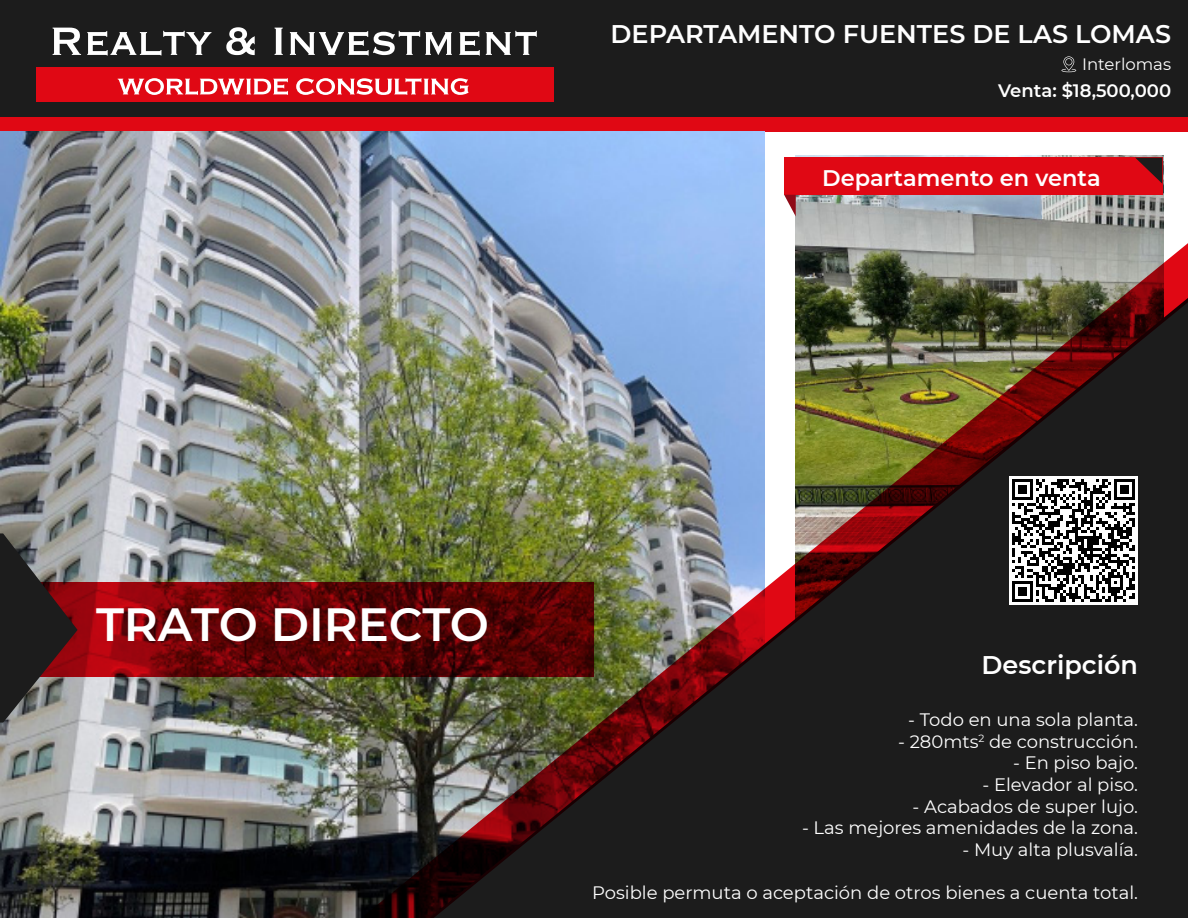
<style>
.page{position:relative;width:1188px;height:918px;background:#fff}
.page>*{position:absolute;margin:0;border:0;box-sizing:border-box;transform-origin:0 0}
.t1{font:600 46.5px "Montserrat";color:#fff}
.t2{font:600 25.5px "Montserrat";color:#fff}
.t3{font:600 22.5px "Montserrat";color:#fff}
.t4{font:18px "Montserrat";color:#fff}
.t5{font:600 18px "Montserrat";color:#fff}
.t6{font:16.5px "Montserrat";color:#fff}
</style>
<div class="page">
<div style="left:0;top:0;width:1188px;height:117px;background:#1c1c1c"></div>
<div style="left:0;top:117px;width:1188px;height:14px;background:#e00814"></div>
<div style="left:36px;top:67px;width:518px;height:35px;background:#e00814"></div>
<svg style="left:118px;top:78px;width:170px;height:17px"></svg>
<svg style="left:296px;top:78px;width:173px;height:17px"></svg>
<svg style="left:53px;top:28px;width:28px;height:27px"></svg>
<svg style="left:87px;top:31px;width:124px;height:25px"></svg>
<svg style="left:226px;top:27px;width:29px;height:28px"></svg>
<svg style="left:275px;top:28px;width:8px;height:27px"></svg>
<svg style="left:290px;top:31px;width:162px;height:25px"></svg>
<svg style="left:459px;top:31px;width:21px;height:25px"></svg>
<svg style="left:486px;top:31px;width:51px;height:24px"></svg>
<img style="left:0;top:131px;width:765px;height:787px">
<img style="left:796px;top:156px;width:367px;height:64px">
<img style="left:364px;top:220px;width:824px;height:698px">
<div style="left:784px;top:158px;width:378px;height:37px;background:#e00814"></div>
<svg style="left:1135px;top:158px;width:27px;height:26px"></svg>
<svg style="left:784px;top:195px;width:12px;height:21px"></svg>
<svg style="left:78px;top:583px;width:516px;height:94px;background:#650306"></svg>
<svg style="left:0;top:533px;width:78px;height:190px;background:#514141"></svg>
<svg style="left:1062px;top:56px;width:14px;height:16px"></svg>
<div style="left:1009px;top:476px;width:129px;height:129px;background:#fff"></div>
<svg style="left:1012px;top:479px;width:123px;height:123px"></svg>
<h2 class="t2" style="left:611px;top:16px;width:562px">DEPARTAMENTO FUENTES DE LAS LOMAS</h2>
<p class="t6" style="left:1082px;top:53px;width:91px">Interlomas</p>
<p class="t5" style="left:998px;top:78px;width:174px">Venta: $18,500,000</p>
<p class="t3" style="left:822px;top:162px;width:280px">Departamento en venta</p>
<p class="t1" style="left:96px;top:591px;width:395px">TRATO DIRECTO</p>
<p class="t2" style="left:982px;top:647px;width:158px">Descripción</p>
<p class="t4" style="left:908px;top:707px;width:231px">- Todo en una sola planta.</p>
<p class="t4" style="left:898px;top:729px;width:241px">- 280mts<sup>2</sup> de construcción.</p>
<p class="t4" style="left:1013px;top:751px;width:126px">- En piso bajo.</p>
<p class="t4" style="left:982px;top:772px;width:157px">- Elevador al piso.</p>
<p class="t4" style="left:913px;top:794px;width:227px">- Acabados de super lujo.</p>
<p class="t4" style="left:802px;top:815px;width:337px">- Las mejores amenidades de la zona.</p>
<p class="t4" style="left:963px;top:837px;width:177px">- Muy alta plusvalía.</p>
<p class="t4" style="left:592px;top:880px;width:547px">Posible permuta o aceptación de otros bienes a cuenta total.</p>
</div>
